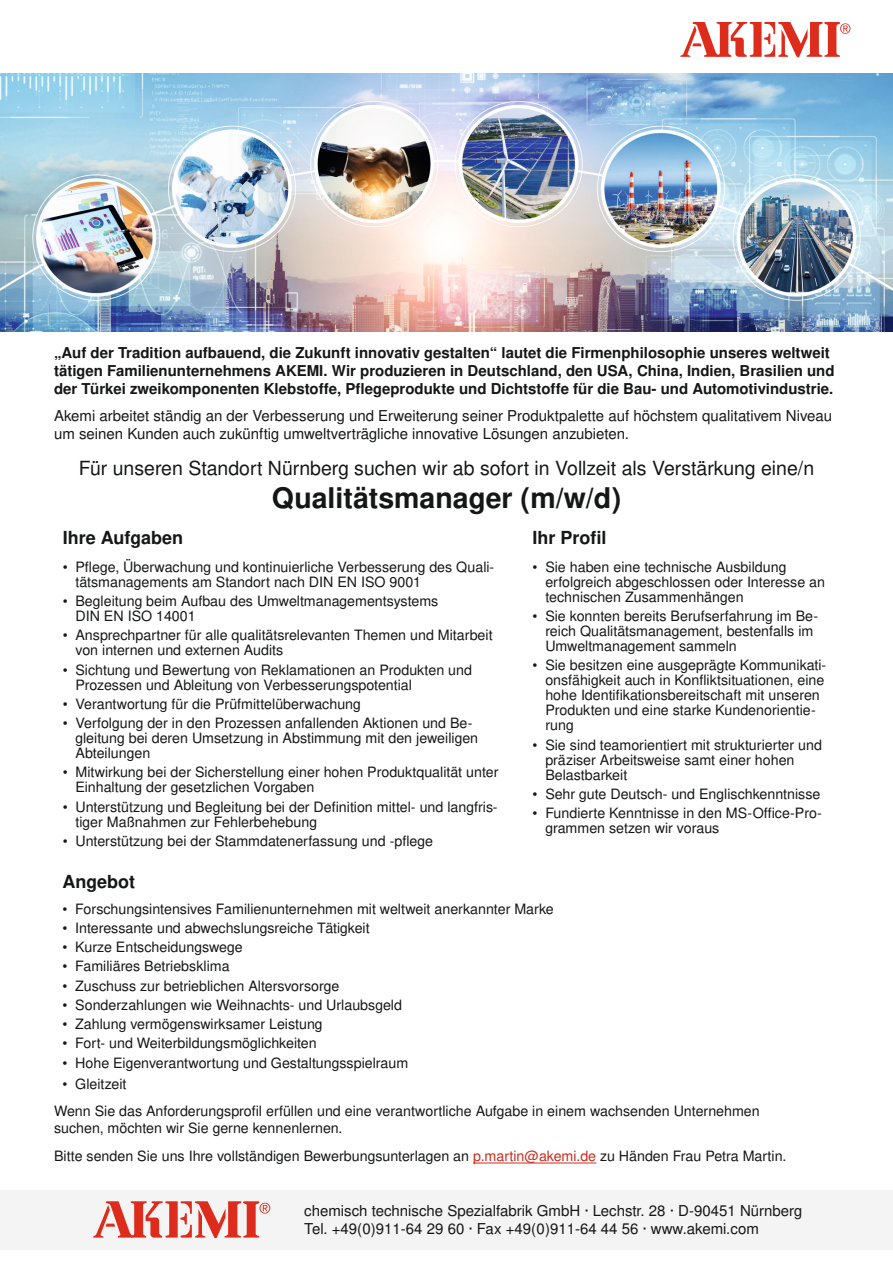
<style>
.page{position:relative;width:893px;height:1263px;background:#fff}
.page>*{position:absolute;margin:0;border:0;box-sizing:border-box;transform-origin:0 0}
.t1{font:700 28.5px "Nimbus San L";color:#151616}
.t2{font:19.5px "Nimbus San L";color:#151616}
.t3{font:700 18px "Nimbus San L";color:#151616}
.t4{font:15px/18px "Nimbus San L";color:#151616}
.t5{font:700 15px/18px "Nimbus San L";color:#151616}
.t6{font:14.25px/15px "Nimbus San L";color:#151616}
.s1{color:#cb2b1e}
</style>
<div class="page">
<svg style="left:680px;top:22px;width:170px;height:35px"></svg>
<hr style="left:473px;top:1163px;width:123px;height:1px;background:#cb2b1e">
<img style="left:0;top:73px;width:893px;height:259px">
<div style="left:0;top:1190px;width:893px;height:59px;background:#f4f4f4"></div>
<svg style="left:93px;top:1201px;width:177px;height:37px"></svg>
<p class="t5" style="left:54px;top:344px;width:782px">„Auf der Tradition aufbauend, die Zukunft innovativ gestalten“ lautet die Firmenphilosophie unseres weltweit tätigen Familienunternehmens AKEMI. Wir produzieren in Deutschland, den USA, China, Indien, Brasilien und der Türkei zweikomponenten Klebstoffe, Pflegeprodukte und Dichtstoffe für die Bau- und Automotivindustrie.</p>
<p class="t4" style="left:54px;top:407px;width:780px">Akemi arbeitet ständig an der Verbesserung und Erweiterung seiner Produktpalette auf höchstem qualitativem Niveau um seinen Kunden auch zukünftig umweltverträgliche innovative Lösungen anzubieten.</p>
<h2 class="t2" style="left:79px;top:457px;width:737px">Für unseren Standort Nürnberg suchen wir ab sofort in Vollzeit als Verstärkung eine/n</h2>
<h1 class="t1" style="left:272px;top:480px;width:351px">Qualitätsmanager (m/w/d)</h1>
<p class="t3" style="left:63px;top:527px;width:122px">Ihre Aufgaben</p>
<p class="t3" style="left:533px;top:527px;width:75px">Ihr Profil</p>
<p class="t6" style="left:75px;top:560px;width:420px;text-indent:-13px">• Pflege, Überwachung und kontinuierliche Verbesserung des Quali&shy;tätsmanagements am Standort nach DIN EN ISO 9001</p>
<p class="t6" style="left:75px;top:594px;width:364px;text-indent:-13px">• Begleitung beim Aufbau des Umweltmanagementsystems<br>DIN EN ISO 14001</p>
<p class="t6" style="left:75px;top:628px;width:419px;text-indent:-13px">• Ansprechpartner für alle qualitätsrelevanten Themen und Mitarbeit von internen und externen Audits</p>
<p class="t6" style="left:75px;top:662px;width:398px;text-indent:-13px">• Sichtung und Bewertung von Reklamationen an Produkten und<br>Prozessen und Ableitung von Verbesserungspotential</p>
<p class="t6" style="left:63px;top:697px;width:300px">• Verantwortung für die Prüfmittelüberwachung</p>
<p class="t6" style="left:75px;top:716px;width:404px;text-indent:-13px">• Verfolgung der in den Prozessen anfallenden Aktionen und Be&shy;gleitung bei deren Umsetzung in Abstimmung mit den jeweiligen<br>Abteilungen</p>
<p class="t6" style="left:75px;top:765px;width:424px;text-indent:-13px">• Mitwirkung bei der Sicherstellung einer hohen Produktqualität unter<br>Einhaltung der gesetzlichen Vorgaben</p>
<p class="t6" style="left:75px;top:799px;width:424px;text-indent:-13px">• Unterstützung und Begleitung bei der Definition mittel- und langfris&shy;tiger Maßnahmen zur Fehlerbehebung</p>
<p class="t6" style="left:63px;top:834px;width:372px">• Unterstützung bei der Stammdatenerfassung und -pflege</p>
<p class="t6" style="left:545px;top:560px;width:281px;text-indent:-13px">• Sie haben eine technische Ausbildung erfolgreich abgeschlossen oder Interesse an technischen Zusammenhängen</p>
<p class="t6" style="left:545px;top:609px;width:274px;text-indent:-13px">• Sie konnten bereits Berufserfahrung im Be&shy;reich Qualitätsmanagement, bestenfalls im<br>Umweltmanagement sammeln</p>
<p class="t6" style="left:545px;top:658px;width:283px;text-indent:-13px">• Sie besitzen eine ausgeprägte Kommunikati&shy;onsfähigkeit auch in Konfliktsituationen, eine hohe Identifikationsbereitschaft mit unseren Produkten und eine starke Kundenorientie&shy;rung</p>
<p class="t6" style="left:545px;top:737px;width:278px;text-indent:-13px">• Sie sind teamorientiert mit strukturierter und präziser Arbeitsweise samt einer hohen<br>Belastbarkeit</p>
<p class="t6" style="left:533px;top:787px;width:289px">• Sehr gute Deutsch- und Englischkenntnisse</p>
<p class="t6" style="left:545px;top:806px;width:278px;text-indent:-13px">• Fundierte Kenntnisse in den MS-Office-Pro&shy;grammen setzen wir voraus</p>
<p class="t3" style="left:63px;top:871px;width:74px">Angebot</p>
<p class="t6" style="left:63px;top:901px;width:493px">• Forschungsintensives Familienunternehmen mit weltweit anerkannter Marke</p>
<p class="t6" style="left:63px;top:921px;width:309px">• Interessante und abwechslungsreiche Tätigkeit</p>
<p class="t6" style="left:63px;top:940px;width:182px">• Kurze Entscheidungswege</p>
<p class="t6" style="left:63px;top:959px;width:169px">• Familiäres Betriebsklima</p>
<p class="t6" style="left:63px;top:978px;width:278px">• Zuschuss zur betrieblichen Altersvorsorge</p>
<p class="t6" style="left:63px;top:998px;width:341px">• Sonderzahlungen wie Weihnachts- und Urlaubsgeld</p>
<p class="t6" style="left:63px;top:1017px;width:262px">• Zahlung vermögenswirksamer Leistung</p>
<p class="t6" style="left:63px;top:1036px;width:256px">• Fort- und Weiterbildungsmöglichkeiten</p>
<p class="t6" style="left:63px;top:1055px;width:347px">• Hohe Eigenverantwortung und Gestaltungsspielraum</p>
<p class="t6" style="left:54px;top:1071px;width:707px;line-height:26.5px;text-indent:9px">• Gleitzeit<br>Wenn Sie das Anforderungsprofil erfüllen und eine verantwortliche Aufgabe in einem wachsenden Unternehmen</p>
<p class="t6" style="left:54px;top:1114px;width:734px;line-height:28.2px">suchen, möchten wir Sie gerne kennenlernen.<br>Bitte senden Sie uns Ihre vollständigen Bewerbungsunterlagen an <span class="s1">p.martin@akemi.de</span> zu Händen Frau Petra Martin.</p>
<p class="t4" style="left:304px;top:1202px;width:499px">chemisch technische Spezialfabrik GmbH · Lechstr. 28 · D-90451 Nürnberg<br>Tel. +49(0)911-64 29 60 · Fax +49(0)911-64 44 56 · www.akemi.com</p>
</div>
